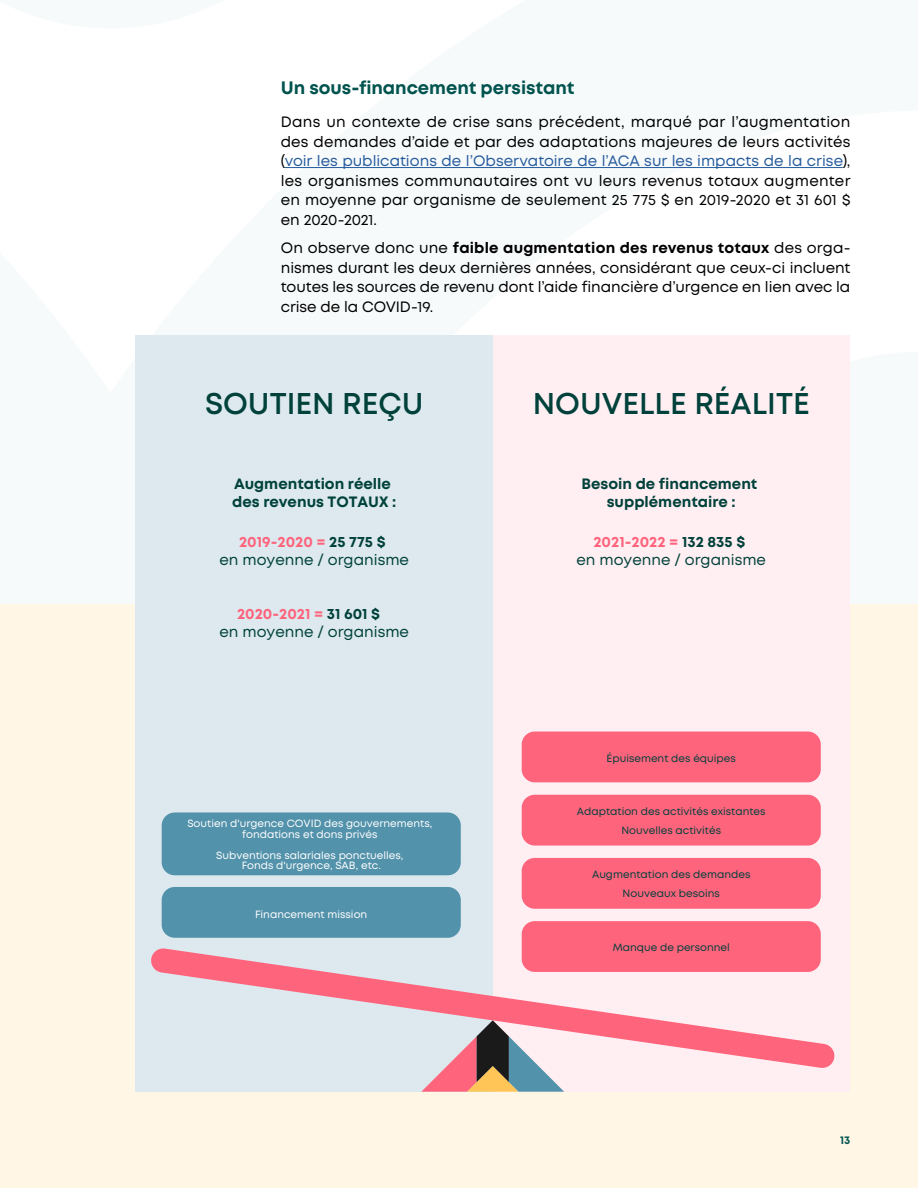
<style>
.page{position:relative;width:918px;height:1188px;background:#fff}
.page>*{position:absolute;margin:0;border:0;box-sizing:border-box;transform-origin:0 0}
.t1{font:600 30px "Mont";color:#00413b}
.t2{font:700 18px "Mont";letter-spacing:-.005em;color:#00534e}
.t3{font:15px/19.5px "Mont";letter-spacing:-.005em;color:#000;text-align:justify}
.t4{font:15px/18px "Mont";color:#00413b;text-align:center}
.t5{font:700 15px/18px "Mont";color:#00413b}
.t6{font:700 11.25px "Mont";color:#00534e}
.t7{font:10.5px/10.5px "Mont";color:#fff;text-align:center}
.t8{font:10.5px/18.6px "Mont";color:#00413b;text-align:center}
.s1{color:#275c9d}
.s2{font-weight:700}
.s3{font-weight:700;color:#ff647d}
</style>
<div class="page">
<hr style="left:285px;top:167px;width:558px;height:1px;background:#275c9d">
<div style="left:0;top:605px;width:918px;height:583px;background:#fff6e6"></div>
<div style="left:493px;top:336px;width:357px;height:756px;background:#ffeff2"></div>
<div style="left:522px;top:858px;width:299px;height:51px;background:#ff647d;border-radius:13px"></div>
<div style="left:522px;top:795px;width:299px;height:51px;background:#ff647d;border-radius:13px"></div>
<div style="left:522px;top:732px;width:299px;height:50px;background:#ff647d;border-radius:13px"></div>
<div style="left:136px;top:336px;width:357px;height:756px;background:#dde9ee"></div>
<div style="left:162px;top:887px;width:299px;height:51px;background:#5392ab;border-radius:13px"></div>
<div style="left:162px;top:812px;width:299px;height:63px;background:#5392ab;border-radius:13px"></div>
<div style="left:522px;top:921px;width:299px;height:51px;background:#ff647d;border-radius:13px"></div>
<svg style="left:421px;top:1069px;width:143px;height:23px;background:#be9891"></svg>
<svg style="left:151px;top:948px;width:684px;height:121px"></svg>
<p class="t2" style="left:281px;top:76px;width:295px">Un sous-financement persistant</p>
<p class="t3" style="left:281px;top:112px;width:571px">Dans un contexte de crise sans précédent, marqué par l’augmentation des demandes d’aide et par des adaptations majeures de leurs activités (<span class="s1">voir les publications de l’Observatoire de l’ACA sur les impacts de la crise</span>), les organismes communautaires ont vu leurs revenus totaux augmenter en moyenne par organisme de seulement 25 775 $ en 2019-2020 et 31 601 $ en 2020-2021.</p>
<p class="t3" style="left:281px;top:238px;width:571px">On observe donc une <span class="s2">faible augmentation des revenus totaux</span> des orga&shy;nismes durant les deux dernières années, considérant que ceux-ci incluent toutes les sources de revenu dont l’aide financière d’urgence en lien avec la crise de la COVID-19.</p>
<h1 class="t1" style="left:205px;top:384px;width:220px">SOUTIEN REÇU</h1>
<p class="t5" style="left:232px;top:475px;width:166px">Augmentation réelle des revenus TOTAUX :</p>
<p class="t4" style="left:219px;top:532px;width:191px"><span class="s3">2019-2020 =</span> <span class="s2">25 775 $<br></span>en moyenne / organisme</p>
<p class="t4" style="left:219px;top:604px;width:191px;text-align:left;text-indent:18px"><span class="s3">2020-2021 =</span> <span class="s2">31 601 $<br></span>en moyenne / organisme</p>
<p class="t7" style="left:187px;top:818px;width:246px">Soutien d'urgence COVID des gouvernements, fondations et dons privés</p>
<p class="t7" style="left:216px;top:850px;width:189px">Subventions salariales ponctuelles,<br>Fonds d'urgence, SAB, etc.</p>
<p class="t7" style="left:255px;top:909px;width:114px">Financement mission</p>
<h1 class="t1" style="left:533px;top:384px;width:279px">NOUVELLE RÉALITÉ</h1>
<p class="t5" style="left:582px;top:475px;width:177px;text-align:center">Besoin de financement supplémentaire :</p>
<p class="t4" style="left:576px;top:532px;width:191px"><span class="s3">2021-2022 =</span> <span class="s2">132 835 $<br></span>en moyenne / organisme</p>
<p class="t8" style="left:607px;top:749px;width:131px">Épuisement des équipes</p>
<p class="t8" style="left:577px;top:802px;width:190px">Adaptation des activités existantes<br>Nouvelles activités</p>
<p class="t8" style="left:592px;top:865px;width:160px">Augmentation des demandes<br>Nouveaux besoins</p>
<p class="t8" style="left:613px;top:938px;width:119px">Manque de personnel</p>
<p class="t6" style="left:840px;top:1132px;width:12px">13</p>
</div>
